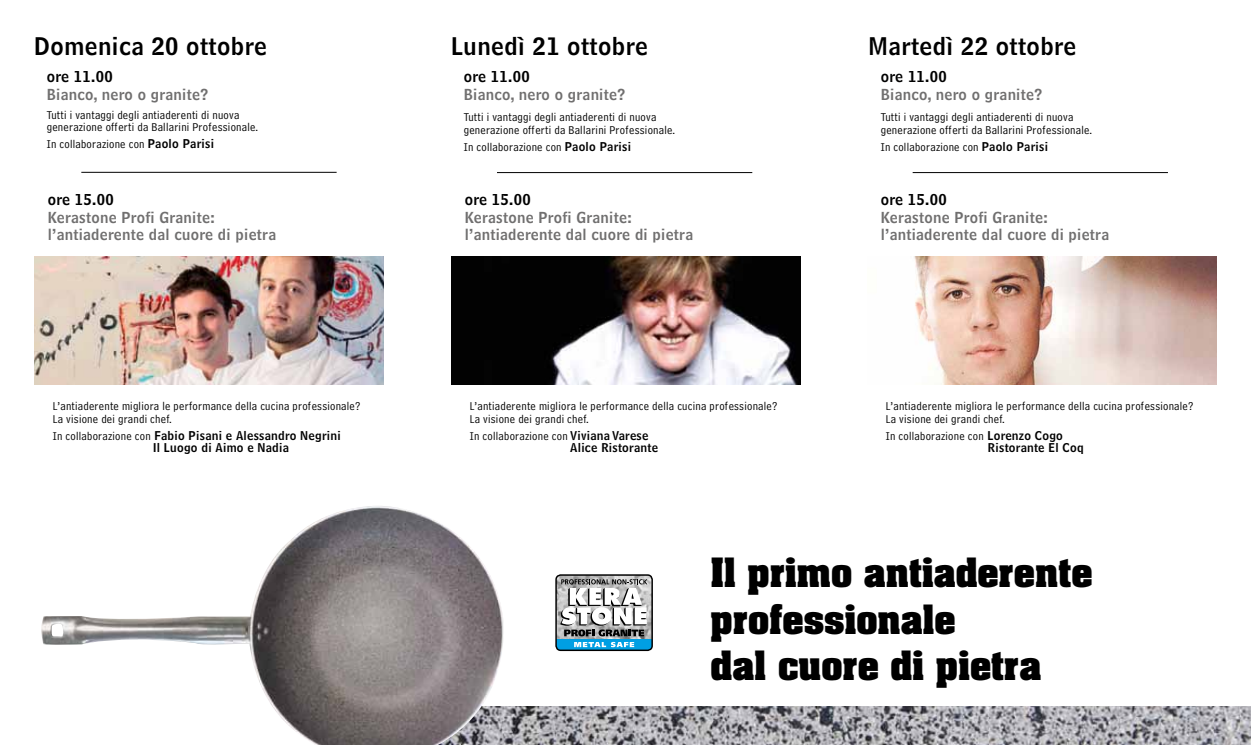
<style>
.page{position:relative;width:1251px;height:745px;background:#fff}
.page>*{position:absolute;margin:0;border:0;box-sizing:border-box;transform-origin:0 0}
.t1{font:700 34.35px/46.3px "Aachen Std";color:#000}
.t2{font:24px "Bell Centennial Std Name Num";letter-spacing:.02em;color:#000}
.t3{font:15px/16.5px "Bell Centennial Std Name Num";letter-spacing:.02em;color:#706f6f}
.t4{font:15px "Bell Centennial Std Name Num";letter-spacing:.02em;color:#000}
.t5{font:12px/12.8px "Bell Centennial Std Address";letter-spacing:.02em;color:#000}
.t6{font:12px/12.8px "Bell Centennial Std Name Num";letter-spacing:.02em;color:#000}
.s1{font-family:"Bell Centennial Std Name Num"}
.s2{font-family:"Bell Centennial Std Address"}
</style>
<div class="page">
<hr style="left:81px;top:172px;width:255px;height:1px;background:#000">
<img style="left:34px;top:257px;width:350px;height:127px">
<img style="left:451px;top:257px;width:349px;height:127px">
<img style="left:914px;top:257px;width:302px;height:127px">
<hr style="left:912px;top:172px;width:255px;height:1px;background:#000">
<hr style="left:497px;top:172px;width:255px;height:1px;background:#000">
<img style="left:557px;top:574px;width:95px;height:76px">
<svg style="left:556px;top:638px;width:95px;height:12px"></svg>
<div style="left:555px;top:574px;width:97px;height:76px;border:1px solid #000;border-radius:5px"></div>
<svg style="left:560px;top:579px;width:87px;height:67px"></svg>
<img style="left:504px;top:706px;width:746px;height:38px">
<img style="left:41px;top:506px;width:463px;height:238px">
<h2 class="t2" style="left:34px;top:31px;width:234px">Domenica 20 ottobre</h2>
<h2 class="t2" style="left:451px;top:31px;width:198px">Lunedì 21 ottobre</h2>
<h2 class="t2" style="left:867px;top:31px;width:210px">Martedì 22 ottobre</h2>
<p class="t4" style="left:47px;top:67px;width:67px">ore 11.00</p>
<p class="t3" style="left:47px;top:86px;width:163px">Bianco, nero o granite?</p>
<p class="t5" style="left:47px;top:108px;width:213px">Tutti i vantaggi degli antiaderenti di nuova generazione offerti da Ballarini Professionale.</p>
<p class="t5" style="left:47px;top:138px;width:169px">In collaborazione con <span class="s1">Paolo Parisi</span></p>
<p class="t4" style="left:48px;top:190px;width:67px">ore 15.00</p>
<p class="t3" style="left:48px;top:209px;width:230px">Kerastone Profi Granite: l’antiaderente dal cuore di pietra</p>
<p class="t5" style="left:53px;top:399px;width:309px">L’antiaderente migliora le performance della cucina professionale?<br>La visione dei grandi chef.</p>
<p class="t6" style="left:153px;top:428px;width:189px;text-indent:-100px"><span class="s2">In collaborazione con</span> Fabio Pisani e Alessandro Negrini<br>Il Luogo di Aimo e Nadia</p>
<p class="t4" style="left:463px;top:67px;width:67px">ore 11.00</p>
<p class="t3" style="left:463px;top:86px;width:163px">Bianco, nero o granite?</p>
<p class="t5" style="left:463px;top:110px;width:213px">Tutti i vantaggi degli antiaderenti di nuova generazione offerti da Ballarini Professionale.</p>
<p class="t5" style="left:463px;top:140px;width:169px">In collaborazione con <span class="s1">Paolo Parisi</span></p>
<p class="t4" style="left:464px;top:190px;width:67px">ore 15.00</p>
<p class="t3" style="left:464px;top:209px;width:230px">Kerastone Profi Granite: l’antiaderente dal cuore di pietra</p>
<p class="t5" style="left:470px;top:399px;width:309px">L’antiaderente migliora le performance della cucina professionale?<br>La visione dei grandi chef.</p>
<p class="t5" style="left:470px;top:429px;width:180px">In collaborazione con <span class="s1">Viviana Varese</span></p>
<p class="t6" style="left:570px;top:441px;width:89px">Alice Ristorante</p>
<p class="t4" style="left:880px;top:67px;width:67px">ore 11.00</p>
<p class="t3" style="left:880px;top:86px;width:163px">Bianco, nero o granite?</p>
<p class="t5" style="left:880px;top:110px;width:213px">Tutti i vantaggi degli antiaderenti di nuova generazione offerti da Ballarini Professionale.</p>
<p class="t5" style="left:880px;top:140px;width:169px">In collaborazione con <span class="s1">Paolo Parisi</span></p>
<p class="t4" style="left:880px;top:190px;width:67px">ore 15.00</p>
<p class="t3" style="left:880px;top:209px;width:230px">Kerastone Profi Granite: l’antiaderente dal cuore di pietra</p>
<p class="t5" style="left:885px;top:399px;width:309px">L’antiaderente migliora le performance della cucina professionale?<br>La visione dei grandi chef.</p>
<p class="t5" style="left:885px;top:429px;width:178px">In collaborazione con <span class="s1">Lorenzo Cogo</span></p>
<p class="t6" style="left:987px;top:441px;width:97px">Ristorante El Coq</p>
<h1 class="t1" style="left:710px;top:549px;width:383px">Il primo antiaderente professionale<br>dal cuore di pietra</h1>
</div>
